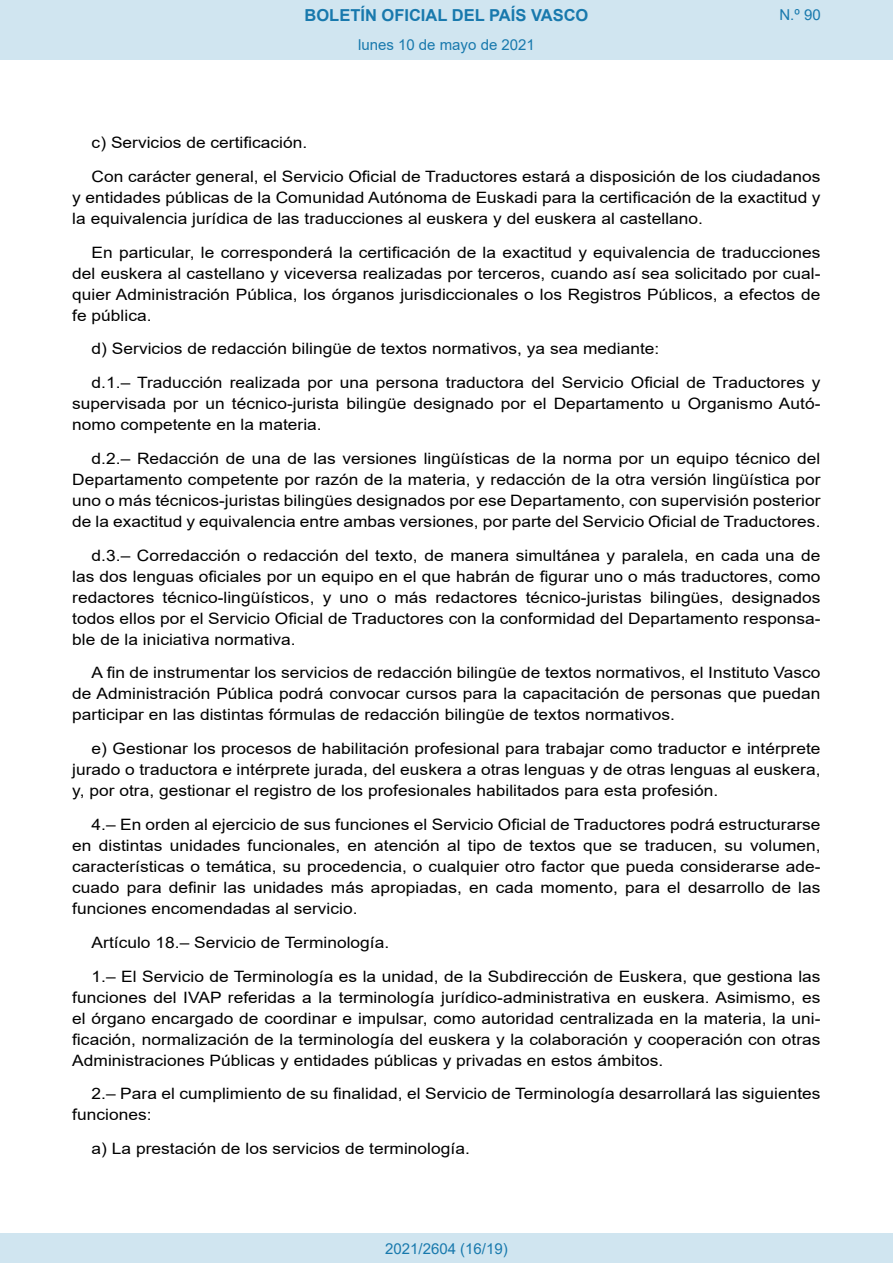
<style>
.page{position:relative;width:893px;height:1263px;background:#fff}
.page>*{position:absolute;margin:0;border:0;box-sizing:border-box;transform-origin:0 0}
.t1{font:700 16.5px "Arial";color:#1879ad}
.BOPVDetalle{font:15.6px/21px "Arial";color:#000;text-align:justify;scale:1.11 1}
.Paginacion_Centro{font:15px "Arial";color:#1879ad}
</style>
<div class="page">
<div style="left:0;top:0;width:893px;height:60px;background:#d0e5f0"></div>
<div style="left:0;top:1233px;width:893px;height:30px;background:#d0e5f0"></div>
<p class="t1" style="left:305px;top:3px;width:285px">BOLETÍN OFICIAL DEL PAÍS VASCO</p>
<p class="Paginacion_Centro" style="left:358px;top:35px;width:178px">lunes 10 de mayo de 2021</p>
<p class="Paginacion_Centro" style="left:779px;top:5px;width:43px">N.º 90</p>
<p class="BOPVDetalle" style="left:92px;top:132px;width:196px">c) Servicios de certificación.</p>
<p class="BOPVDetalle" style="left:72px;top:166px;width:676px;text-indent:19px">Con carácter general, el Servicio Oficial de Traductores estará a disposición de los ciudadanos y entidades públicas de la Comunidad Autónoma de Euskadi para la certificación de la exactitud y la equivalencia jurídica de las traducciones al euskera y del euskera al castellano.</p>
<p class="BOPVDetalle" style="left:72px;top:242px;width:676px;text-indent:19px">En particular, le corresponderá la certificación de la exactitud y equivalencia de traducciones del euskera al castellano y viceversa realizadas por terceros, cuando así sea solicitado por cual&shy;quier Administración Pública, los órganos jurisdiccionales o los Registros Públicos, a efectos de fe pública.</p>
<p class="BOPVDetalle" style="left:92px;top:338px;width:513px">d) Servicios de redacción bilingüe de textos normativos, ya sea mediante:</p>
<p class="BOPVDetalle" style="left:72px;top:372px;width:676px;text-indent:19px">d.1.– Traducción realizada por una persona traductora del Servicio Oficial de Traductores y supervisada por un técnico-jurista bilingüe designado por el Departamento u Organismo Autó&shy;nomo competente en la materia.</p>
<p class="BOPVDetalle" style="left:72px;top:448px;width:676px;text-indent:19px">d.2.– Redacción de una de las versiones lingüísticas de la norma por un equipo técnico del Departamento competente por razón de la materia, y redacción de la otra versión lingüística por uno o más técnicos-juristas bilingües designados por ese Departamento, con supervisión posterior de la exactitud y equivalencia entre ambas versiones, por parte del Servicio Oficial de Traductores.</p>
<p class="BOPVDetalle" style="left:72px;top:545px;width:676px;text-indent:19px">d.3.– Corredacción o redacción del texto, de manera simultánea y paralela, en cada una de las dos lenguas oficiales por un equipo en el que habrán de figurar uno o más traductores, como redactores técnico-lingüísticos, y uno o más redactores técnico-juristas bilingües, designados todos ellos por el Servicio Oficial de Traductores con la conformidad del Departamento responsa&shy;ble de la iniciativa normativa.</p>
<p class="BOPVDetalle" style="left:72px;top:662px;width:676px;text-indent:19px">A fin de instrumentar los servicios de redacción bilingüe de textos normativos, el Instituto Vasco de Administración Pública podrá convocar cursos para la capacitación de personas que puedan participar en las distintas fórmulas de redacción bilingüe de textos normativos.</p>
<p class="BOPVDetalle" style="left:72px;top:738px;width:676px;text-indent:19px">e) Gestionar los procesos de habilitación profesional para trabajar como traductor e intérprete jurado o traductora e intérprete jurada, del euskera a otras lenguas y de otras lenguas al euskera, y, por otra, gestionar el registro de los profesionales habilitados para esta profesión.</p>
<p class="BOPVDetalle" style="left:72px;top:814px;width:676px;text-indent:19px">4.– En orden al ejercicio de sus funciones el Servicio Oficial de Traductores podrá estructurarse en distintas unidades funcionales, en atención al tipo de textos que se traducen, su volumen, características o temática, su procedencia, o cualquier otro factor que pueda considerarse ade&shy;cuado para definir las unidades más apropiadas, en cada momento, para el desarrollo de las funciones encomendadas al servicio.</p>
<p class="BOPVDetalle" style="left:92px;top:932px;width:270px">Artículo 18.– Servicio de Terminología.</p>
<p class="BOPVDetalle" style="left:72px;top:965px;width:676px;text-indent:19px">1.– El Servicio de Terminología es la unidad, de la Subdirección de Euskera, que gestiona las funciones del IVAP referidas a la terminología jurídico-administrativa en euskera. Asimismo, es el órgano encargado de coordinar e impulsar, como autoridad centralizada en la materia, la uni&shy;ficación, normalización de la terminología del euskera y la colaboración y cooperación con otras Administraciones Públicas y entidades públicas y privadas en estos ámbitos.</p>
<p class="BOPVDetalle" style="left:72px;top:1083px;width:676px;text-indent:19px">2.– Para el cumplimiento de su finalidad, el Servicio de Terminología desarrollará las siguientes funciones:</p>
<p class="BOPVDetalle" style="left:92px;top:1138px;width:342px">a) La prestación de los servicios de terminología.</p>
<p class="Paginacion_Centro" style="left:385px;top:1238px;width:124px">2021/2604 (16/19)</p>
</div>
